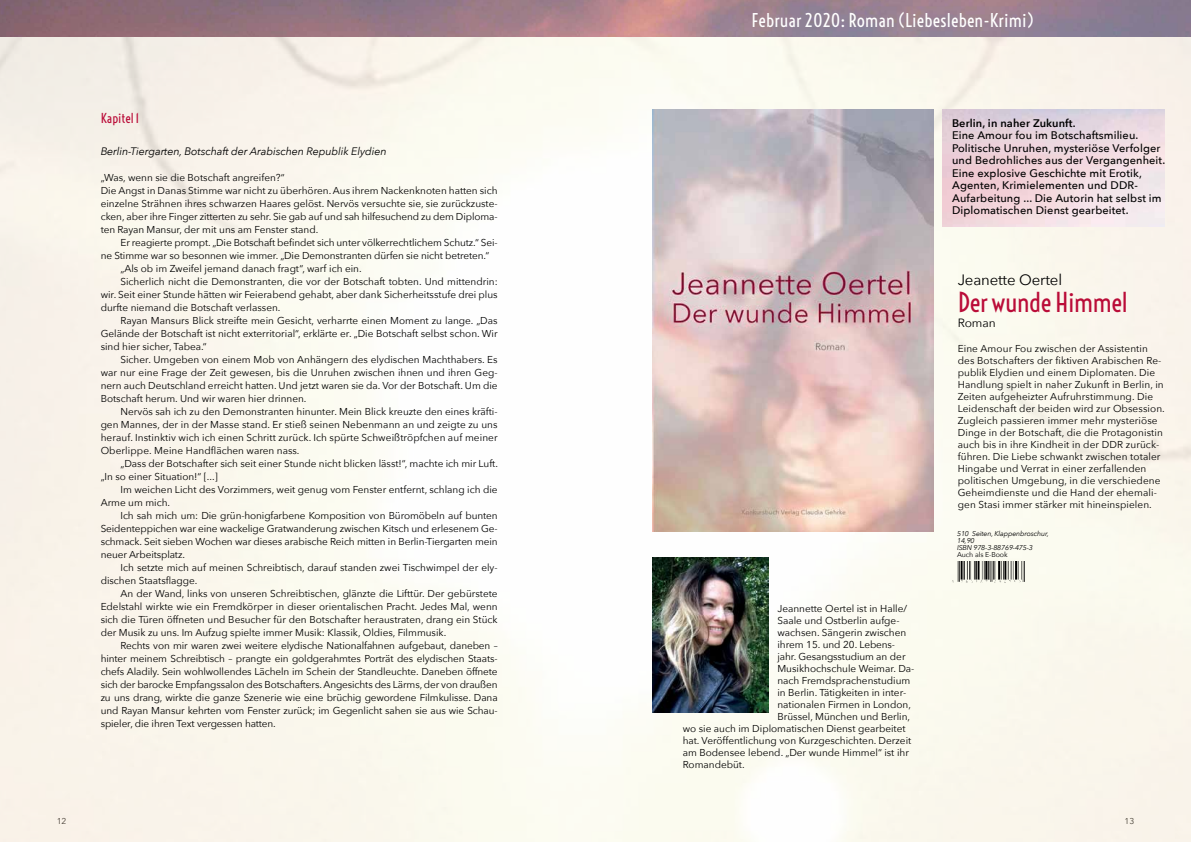
<style>
.page{position:relative;width:1191px;height:842px;background:#fff}
.page>*{position:absolute;margin:0;border:0;box-sizing:border-box;transform-origin:0 0}
.t1{font:26px "Voltaire";letter-spacing:-.02em;color:#ba0c38}
.t2{font:18px "Voltaire";color:#fff}
.t3{font:15px "Avenir Next";letter-spacing:-.01em;color:#000}
.t4{font:13px "Voltaire";letter-spacing:-.01em;color:#ba0c38}
.t5{font:12px "Avenir Next";letter-spacing:-.01em;color:#000}
.t6{font:500 11px/12.5px "Avenir Next";letter-spacing:.01em;color:#000}
.t7{font:600 11px "Avenir Next";letter-spacing:.01em;color:#000}
.t8{font:italic 10.8px "Avenir Next";letter-spacing:-.01em;color:#000}
.t9{font:10px/12px "Avenir Next";color:#000}
.t10{font:8.5px "Avenir Next";color:#000}
.t11{font:italic 7px/7px "Avenir Next";letter-spacing:-.015em;color:#000}
.t12{font:7px "Avenir Next";letter-spacing:-.01em;color:#000}
</style>
<div class="page">
<img style="left:0;top:37px;width:1191px;height:805px">
<img style="left:0;top:0;width:1191px;height:37px">
<img style="left:950px;top:561px;width:74px;height:22px">
<img style="left:653px;top:557px;width:116px;height:155px">
<img style="left:942px;top:110px;width:222px;height:116px">
<img style="left:653px;top:110px;width:280px;height:422px">
<h3 class="t4" style="left:101px;top:111px;width:40px">Kapitel 1</h3>
<p class="t8" style="left:101px;top:142px;width:287px">Berlin-Tiergarten, Botschaft der Arabischen Republik Elydien</p>
<p class="t9" style="left:101px;top:171px;width:398px;line-height:13px">„Was, wenn sie die Botschaft angreifen?“<br>Die Angst in Danas Stimme war nicht zu überhören. Aus ihrem Nackenknoten hatten sich einzelne Strähnen ihres schwarzen Haares gelöst. Nervös versuchte sie, sie zurückzuste&shy;cken, aber ihre Finger zitterten zu sehr. Sie gab auf und sah hilfesuchend zu dem Diploma&shy;ten Rayan Mansur, der mit uns am Fenster stand.</p>
<p class="t9" style="left:120px;top:236px;width:379px">Er reagierte prompt. „Die Botschaft befindet sich unter völkerrechtlichem Schutz.“ Sei-</p>
<p class="t9" style="left:101px;top:249px;width:390px">ne Stimme war so besonnen wie immer. „Die Demonstranten dürfen sie nicht betreten.“</p>
<p class="t9" style="left:120px;top:262px;width:243px">„Als ob im Zweifel jemand danach fragt“, warf ich ein.</p>
<p class="t9" style="left:120px;top:275px;width:379px">Sicherlich nicht die Demonstranten, die vor der Botschaft tobten. Und mittendrin:</p>
<p class="t9" style="left:101px;top:288px;width:398px">wir. Seit einer Stunde hätten wir Feierabend gehabt, aber dank Sicherheitsstufe drei plus</p>
<p class="t9" style="left:101px;top:301px;width:181px">durfte niemand die Botschaft verlassen.</p>
<p class="t9" style="left:120px;top:314px;width:378px">Rayan Mansurs Blick streifte mein Gesicht, verharrte einen Moment zu lange. „Das</p>
<p class="t9" style="left:101px;top:327px;width:398px">Gelände der Botschaft ist nicht exterritorial“, erklärte er. „Die Botschaft selbst schon. Wir</p>
<p class="t9" style="left:101px;top:340px;width:108px">sind hier sicher, Tabea.“</p>
<p class="t9" style="left:120px;top:353px;width:379px">Sicher. Umgeben von einem Mob von Anhängern des elydischen Machthabers. Es</p>
<p class="t9" style="left:101px;top:366px;width:398px">war nur eine Frage der Zeit gewesen, bis die Unruhen zwischen ihnen und ihren Geg-</p>
<p class="t9" style="left:101px;top:379px;width:398px">nern auch Deutschland erreicht hatten. Und jetzt waren sie da. Vor der Botschaft. Um die</p>
<p class="t9" style="left:101px;top:392px;width:207px">Botschaft herum. Und wir waren hier drinnen.</p>
<p class="t9" style="left:120px;top:405px;width:379px">Nervös sah ich zu den Demonstranten hinunter. Mein Blick kreuzte den eines kräfti-</p>
<p class="t9" style="left:101px;top:418px;width:398px">gen Mannes, der in der Masse stand. Er stieß seinen Nebenmann an und zeigte zu uns</p>
<p class="t9" style="left:101px;top:431px;width:398px">herauf. Instinktiv wich ich einen Schritt zurück. Ich spürte Schweißtröpfchen auf meiner</p>
<p class="t9" style="left:101px;top:444px;width:200px">Oberlippe. Meine Handflächen waren nass.</p>
<p class="t9" style="left:120px;top:457px;width:379px">„Dass der Botschafter sich seit einer Stunde nicht blicken lässt!“, machte ich mir Luft.</p>
<p class="t9" style="left:101px;top:470px;width:119px">„In so einer Situation!“ [...]</p>
<p class="t9" style="left:120px;top:483px;width:379px">Im weichen Licht des Vorzimmers, weit genug vom Fenster entfernt, schlang ich die</p>
<p class="t9" style="left:101px;top:496px;width:71px">Arme um mich.</p>
<p class="t9" style="left:120px;top:509px;width:379px">Ich sah mich um: Die grün-honigfarbene Komposition von Büromöbeln auf bunten</p>
<p class="t9" style="left:101px;top:522px;width:398px">Seidenteppichen war eine wackelige Gratwanderung zwischen Kitsch und erlesenem Ge-</p>
<p class="t9" style="left:101px;top:535px;width:398px">schmack. Seit sieben Wochen war dieses arabische Reich mitten in Berlin-Tiergarten mein</p>
<p class="t9" style="left:101px;top:548px;width:86px">neuer Arbeitsplatz.</p>
<p class="t9" style="left:120px;top:561px;width:379px">Ich setzte mich auf meinen Schreibtisch, darauf standen zwei Tischwimpel der ely-</p>
<p class="t9" style="left:101px;top:574px;width:98px">dischen Staatsflagge.</p>
<p class="t9" style="left:120px;top:587px;width:379px">An der Wand, links von unseren Schreibtischen, glänzte die Lifttür. Der gebürstete</p>
<p class="t9" style="left:101px;top:600px;width:398px">Edelstahl wirkte wie ein Fremdkörper in dieser orientalischen Pracht. Jedes Mal, wenn</p>
<p class="t9" style="left:101px;top:613px;width:398px">sich die Türen öffneten und Besucher für den Botschafter heraustraten, drang ein Stück</p>
<p class="t9" style="left:101px;top:626px;width:347px">der Musik zu uns. Im Aufzug spielte immer Musik: Klassik, Oldies, Filmmusik.</p>
<p class="t9" style="left:120px;top:639px;width:379px">Rechts von mir waren zwei weitere elydische Nationalfahnen aufgebaut, daneben –</p>
<p class="t9" style="left:101px;top:652px;width:398px">hinter meinem Schreibtisch – prangte ein goldgerahmtes Porträt des elydischen Staats-</p>
<p class="t9" style="left:101px;top:665px;width:398px">chefs Aladily. Sein wohlwollendes Lächeln im Schein der Standleuchte. Daneben öffnete</p>
<p class="t9" style="left:101px;top:678px;width:398px">sich der barocke Empfangssalon des Botschafters. Angesichts des Lärms, der von draußen</p>
<p class="t9" style="left:101px;top:691px;width:398px">zu uns drang, wirkte die ganze Szenerie wie eine brüchig gewordene Filmkulisse. Dana</p>
<p class="t9" style="left:101px;top:704px;width:398px">und Rayan Mansur kehrten vom Fenster zurück; im Gegenlicht sahen sie aus wie Schau-</p>
<p class="t9" style="left:101px;top:717px;width:177px">spieler, die ihren Text vergessen hatten.</p>
<h2 class="t2" style="left:751px;top:9px;width:284px">Februar 2020: Roman (Liebesleben-Krimi)</h2>
<p class="t7" style="left:952px;top:113px;width:125px">Berlin, in naher Zukunft.</p>
<p class="t6" style="left:952px;top:129px;width:215px">Eine Amour fou im Botschaftsmilieu.<br>Politische Unruhen, mysteriöse Verfolger und Bedrohliches aus der Vergangenheit.<br>Eine explosive Geschichte mit Erotik, Agenten, Krimielementen und DDR-Aufarbeitung ... Die Autorin hat selbst im Diplomatischen Dienst gearbeitet.</p>
<h3 class="t3" style="left:957px;top:267px;width:106px">Jeanette Oertel</h3>
<h1 class="t1" style="left:957px;top:286px;width:172px">Der wunde Himmel</h1>
<p class="t5" style="left:957px;top:313px;width:39px">Roman</p>
<p class="t9" style="left:957px;top:342px;width:209px">Eine Amour Fou zwischen der Assistentin des Botschafters der fiktiven Arabischen Re&shy;publik Elydien und einem Diplomaten. Die Handlung spielt in naher Zukunft in Berlin, in Zeiten aufgeheizter Aufruhrstimmung. Die Leidenschaft der beiden wird zur Obsession.<br>Zugleich passieren immer mehr mysteriöse Dinge in der Botschaft, die die Protagonistin auch bis in ihre Kindheit in der DDR zurück&shy;führen. Die Liebe schwankt zwischen totaler Hingabe und Verrat in einer zerfallenden politischen Umgebung, in die verschiedene Geheimdienste und die Hand der ehemali&shy;gen Stasi immer stärker mit hineinspielen.</p>
<p class="t9" style="left:777px;top:602px;width:131px">Jeannette Oertel ist in Halle/</p>
<p class="t9" style="left:777px;top:614px;width:124px">Saale und Ostberlin aufge-</p>
<p class="t9" style="left:777px;top:626px;width:130px">wachsen. Sängerin zwischen</p>
<p class="t9" style="left:777px;top:638px;width:119px">ihrem 15. und 20. Lebens-</p>
<p class="t9" style="left:777px;top:650px;width:130px">jahr. Gesangsstudium an der</p>
<p class="t9" style="left:777px;top:662px;width:138px">Musikhochschule Weimar. Da-</p>
<p class="t9" style="left:777px;top:674px;width:134px">nach Fremdsprachenstudium</p>
<p class="t9" style="left:777px;top:686px;width:130px">in Berlin. Tätigkeiten in inter-</p>
<p class="t9" style="left:777px;top:698px;width:135px">nationalen Firmen in London,</p>
<p class="t9" style="left:777px;top:710px;width:134px">Brüssel, München und Berlin,</p>
<p class="t9" style="left:682px;top:722px;width:224px">wo sie auch im Diplomatischen Dienst gearbeitet</p>
<p class="t9" style="left:682px;top:734px;width:230px">hat. Veröffentlichung von Kurzgeschichten. Derzeit</p>
<p class="t9" style="left:682px;top:746px;width:228px">am Bodensee lebend. „Der wunde Himmel“ ist ihr</p>
<p class="t9" style="left:682px;top:758px;width:63px">Romandebüt.</p>
<p class="t11" style="left:957px;top:529px;width:93px">510 Seiten, Klappenbroschur,<br>14,90<br>ISBN 978-3-88769-475-3</p>
<p class="t12" style="left:957px;top:548px;width:52px">Auch als E-Book</p>
<p class="t10" style="left:57px;top:814px;width:11px">12</p>
<p class="t10" style="left:1124px;top:814px;width:11px">13</p>
</div>
